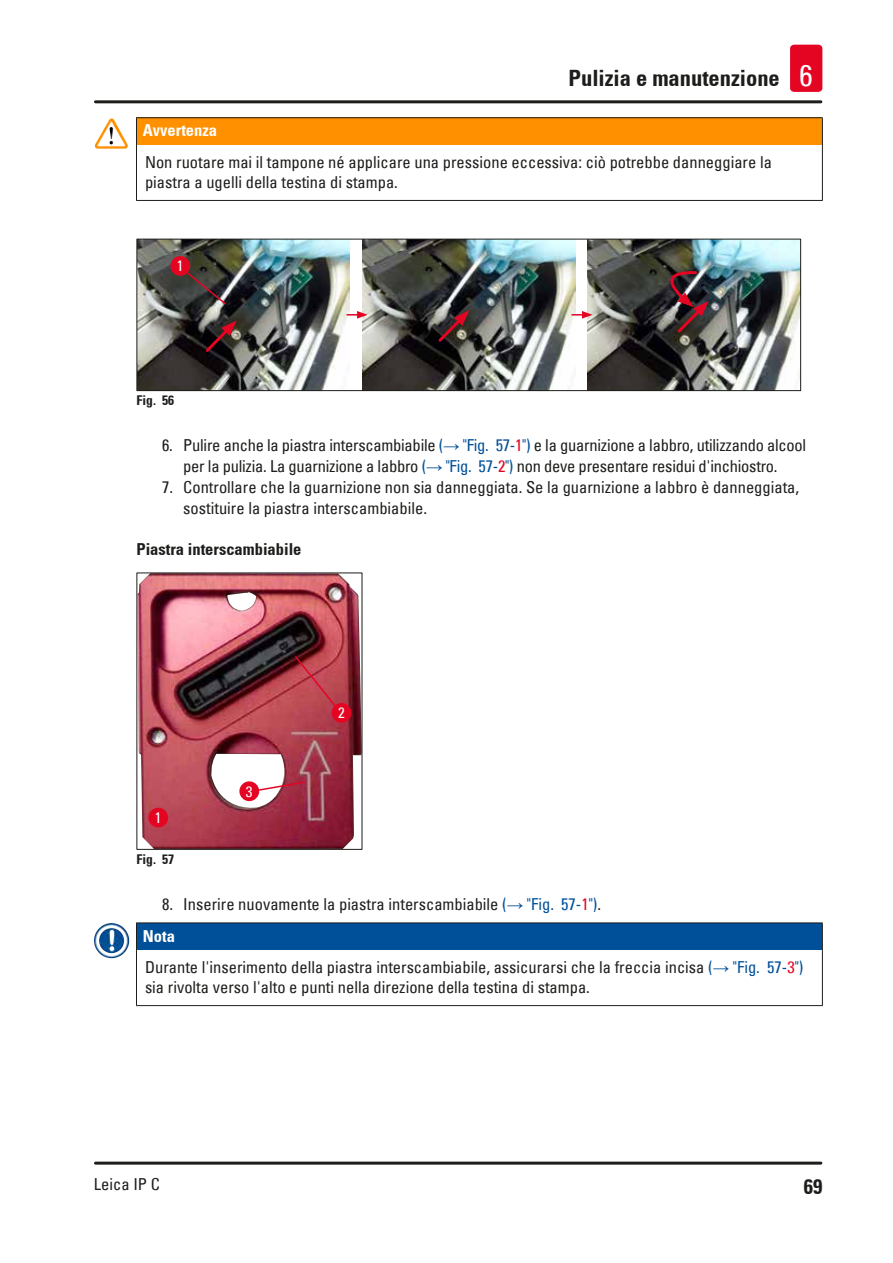
<style>
.page{position:relative;width:893px;height:1263px;background:#fff}
.page>*{position:absolute;margin:0;border:0;box-sizing:border-box;transform-origin:0 0}
.t1{font:700 condensed 22.5px "Univers";color:#1d1d1b}
.t2{font:700 condensed 21px "Univers";color:#1d1d1b}
.Source_of_danger{font:condensed 16.5px/19.8px "Univers";color:#1d1d1b}
.Subheading{font:700 condensed 16.5px "Univers";color:#1d1d1b}
.Signalword__no_use_a{font:700 condensed 16.5px "Univers";color:#fff}
.t3{font:condensed 15px "Univers";color:#fff}
.t4{font:700 condensed 13.5px "Univers";color:#1d1d1b}
.s1{font-weight:400;font-size:30px;color:#fff}
.s2{color:#005099}
.s3{font-family:"Arial";font-stretch:normal;color:#005099}
.s4{color:#e40522}
</style>
<div class="page">
<hr style="left:95px;top:100px;width:726px;height:3px;background:#1d1d1b">
<hr style="left:95px;top:1161px;width:726px;height:3px;background:#1d1d1b">
<div style="left:790px;top:45px;width:32px;height:47px;background:#e40522;border-radius:4px"></div>
<div style="left:136px;top:118px;width:686px;height:27px;background:#ff9000"></div>
<hr style="left:136px;top:117px;width:687px;height:1px;background:#1d1d1b">
<svg style="left:136px;top:118px;width:1px;height:27px"></svg>
<svg style="left:822px;top:118px;width:1px;height:27px"></svg>
<hr style="left:136px;top:145px;width:1px;height:55px;background:#1d1d1b">
<hr style="left:822px;top:145px;width:1px;height:55px;background:#1d1d1b">
<hr style="left:136px;top:200px;width:687px;height:1px;background:#1d1d1b">
<img style="left:97px;top:119px;width:14px;height:22px">
<img style="left:138px;top:241px;width:212px;height:148px">
<img style="left:362px;top:241px;width:213px;height:148px">
<img style="left:588px;top:241px;width:211px;height:148px">
<svg style="left:203px;top:320px;width:34px;height:35px"></svg>
<svg style="left:436px;top:310px;width:33px;height:34px"></svg>
<svg style="left:670px;top:270px;width:39px;height:65px;background:#553339"></svg>
<div style="left:170px;top:256px;width:20px;height:20px;background:#e40522;border-radius:50%"></div>
<svg style="left:184px;top:270px;width:44px;height:36px;background:#493f3e"></svg>
<svg style="left:347px;top:311px;width:21px;height:8px"></svg>
<svg style="left:572px;top:311px;width:20px;height:8px"></svg>
<div style="left:136px;top:239px;width:665px;height:152px;border:1px solid #1d1d1b"></div>
<img style="left:138px;top:574px;width:222px;height:274px">
<svg style="left:294px;top:655px;width:43px;height:53px;background:#b9444e"></svg>
<div style="left:148px;top:808px;width:20px;height:19px;background:#e40522;border-radius:50%"></div>
<div style="left:332px;top:703px;width:19px;height:20px;background:#e40522;border-radius:50%"></div>
<div style="left:239px;top:781px;width:20px;height:20px;background:#e40522;border-radius:50%"></div>
<svg style="left:255px;top:780px;width:52px;height:12px"></svg>
<div style="left:136px;top:572px;width:226px;height:278px;border:1px solid #1d1d1b"></div>
<div style="left:136px;top:923px;width:686px;height:27px;background:#005099"></div>
<hr style="left:136px;top:922px;width:687px;height:1px;background:#1d1d1b">
<svg style="left:136px;top:923px;width:1px;height:27px"></svg>
<svg style="left:822px;top:923px;width:1px;height:27px"></svg>
<hr style="left:136px;top:950px;width:1px;height:55px;background:#1d1d1b">
<hr style="left:822px;top:950px;width:1px;height:55px;background:#1d1d1b">
<hr style="left:136px;top:1005px;width:687px;height:1px;background:#1d1d1b">
<img style="left:94px;top:923px;width:27px;height:35px">
<h1 class="t1" style="left:569px;top:65px;width:246px">Pulizia e manutenzione <span class="s1">6</span></h1>
<p class="Signalword__no_use_a" style="left:143px;top:120px;width:76px">Avvertenza</p>
<p class="Source_of_danger" style="left:145px;top:152px;width:628px">Non ruotare mai il tampone né applicare una pressione eccessiva: ciò potrebbe danneggiare la piastra a ugelli della testina di stampa.</p>
<p class="t3" style="left:177px;top:256px;width:8px">1</p>
<p class="t4" style="left:137px;top:392px;width:39px">Fig. 56</p>
<p class="Source_of_danger" style="left:162px;top:434px;width:646px;line-height:20.9px;text-align:center">6. Pulire anche la piastra interscambiabile <span class="s2">(</span><span class="s3">→</span> <span class="s2">"Fig. 57‑</span><span class="s4">1</span><span class="s2">")</span> e la guarnizione a labbro, utilizzando alcool per la pulizia. La guarnizione a labbro <span class="s2">(</span><span class="s3">→</span> <span class="s2">"Fig. 57‑</span><span class="s4">2</span><span class="s2">")</span> non deve presentare residui d'inchiostro.</p>
<p class="Source_of_danger" style="left:183px;top:476px;width:617px;line-height:20.9px;text-indent:-21px">7. Controllare che la guarnizione non sia danneggiata. Se la guarnizione a labbro è danneggiata, sostituire la piastra interscambiabile.</p>
<p class="Subheading" style="left:136px;top:539px;width:166px">Piastra interscambiabile</p>
<p class="t3" style="left:155px;top:808px;width:8px">1</p>
<p class="t3" style="left:246px;top:782px;width:8px">3</p>
<p class="t3" style="left:338px;top:703px;width:8px">2</p>
<p class="t4" style="left:137px;top:851px;width:39px">Fig. 57</p>
<p class="Source_of_danger" style="left:162px;top:894px;width:441px">8. Inserire nuovamente la piastra interscambiabile <span class="s2">(</span><span class="s3">→</span> <span class="s2">"Fig. 57‑</span><span class="s4">1</span><span class="s2">")</span>.</p>
<p class="Signalword__no_use_a" style="left:143px;top:925px;width:34px">Nota</p>
<p class="Source_of_danger" style="left:145px;top:957px;width:660px">Durante l'inserimento della piastra interscambiabile, assicurarsi che la freccia incisa <span class="s2">(</span><span class="s3">→</span> <span class="s2">"Fig. 57‑</span><span class="s4">3</span><span class="s2">") </span>sia rivolta verso l'alto e punti nella direzione della testina di stampa.</p>
<p class="Source_of_danger" style="left:94px;top:1173px;width:67px">Leica IP C</p>
<p class="t2" style="left:804px;top:1173px;width:20px">69</p>
</div>
